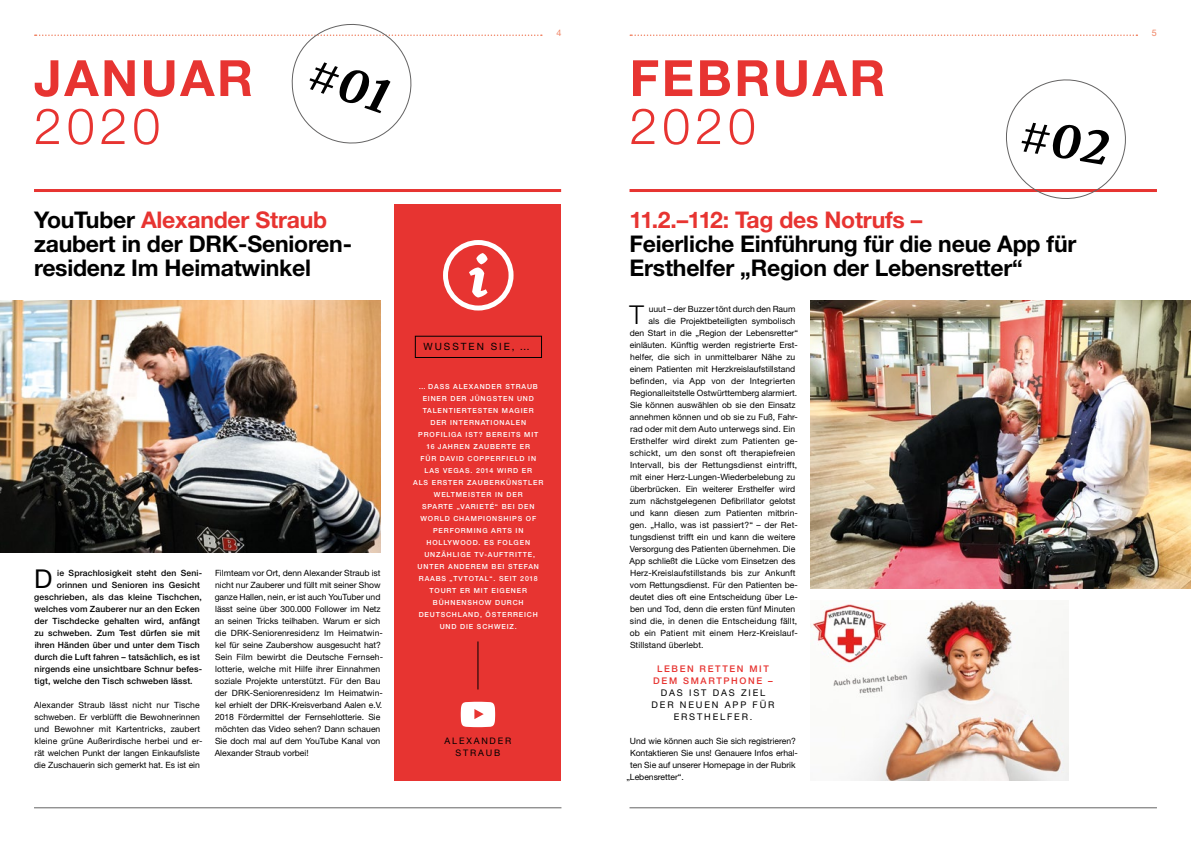
<style>
.page{position:relative;width:1191px;height:842px;background:#fff}
.page>*{position:absolute;margin:0;border:0;box-sizing:border-box;transform-origin:0 0}
.t1{font:700 50px "Helvetica Neue";letter-spacing:.05em;color:#e73431}
.t2{font:300 50px "Helvetica Neue";letter-spacing:.1em;color:#e73431}
.t3{font:26px "Helvetica Neue LT Pro";color:#000}
.t4{font:300 26px "Helvetica Neue LT Pro";color:#000}
.t5{font:700 23px/24px "Helvetica Neue LT Pro";letter-spacing:-.01em;color:#000}
.t6{font:700 23px "Helvetica Neue LT Pro";letter-spacing:-.01em;color:#e73431}
.t7{font:10px "Helvetica Neue LT Pro";letter-spacing:.2em;color:#000}
.t8{font:9.2px/12px "Helvetica Neue LT Pro";letter-spacing:.2em;color:#000;text-align:center}
.t9{font:500 9.2px/12px "Helvetica Neue LT Pro";letter-spacing:.18em;color:#e73431;text-align:center}
.t10{font:9px/12px "Helvetica Neue LT Pro";letter-spacing:.2em;color:#000;text-align:center}
.t11{font:9px "Helvetica Neue LT Pro";color:#f08262}
.t12{font:8.6px/12px "Helvetica Neue LT Pro";color:#000}
.t13{font:500 8.6px "Helvetica Neue LT Pro";letter-spacing:.015em;color:#000}
.t14{font:8.6px "Helvetica Neue LT Pro";letter-spacing:.02em;color:#000}
.t15{font:500 7px/12px "Helvetica Neue LT Pro";letter-spacing:.12em;color:#fff;text-align:center}
.s1{color:#e73431}
</style>
<div class="page">
<hr style="left:34px;top:808px;width:527px;height:1px;background:#646363">
<hr style="left:629px;top:808px;width:528px;height:1px;background:#646363">
<svg style="left:630px;top:35px;width:507px;height:1px"></svg>
<img style="left:0;top:300px;width:381px;height:252px">
<div style="left:395px;top:204px;width:166px;height:576px;background:#e73431"></div>
<div style="left:443px;top:240px;width:70px;height:70px;border:5px solid #fff;border-radius:50%"></div>
<svg style="left:469px;top:253px;width:18px;height:44px"></svg>
<div style="left:415px;top:336px;width:127px;height:22px;border:1px solid #000"></div>
<hr style="left:34px;top:189px;width:527px;height:3px;background:#e73431">
<hr style="left:629px;top:189px;width:528px;height:3px;background:#e73431">
<svg style="left:461px;top:702px;width:34px;height:25px"></svg>
<hr style="left:478px;top:641px;width:1px;height:48px;background:#000">
<img style="left:810px;top:300px;width:381px;height:288px">
<img style="left:810px;top:600px;width:258px;height:180px">
<svg style="left:35px;top:24px;width:507px;height:120px"></svg>
<svg style="left:1006px;top:79px;width:120px;height:120px"></svg>
<h1 class="t1" style="left:34px;top:39px;width:220px">JANUAR</h1>
<h1 class="t2" style="left:34px;top:86px;width:128px">2020</h1>
<h3 class="t5" style="left:34px;top:207px;width:319px">YouTuber <span class="s1">Alexander Straub </span>zaubert in der DRK-Senioren&shy;residenz Im Heimatwinkel</h3>
<h2 class="t3" style="left:34px;top:563px;width:20px">D</h2>
<p class="t12" style="left:215px;top:567px;width:170px">Filmteam vor Ort, denn Alexander Straub ist nicht nur Zauberer und füllt mit seiner Show ganze Hallen, nein, er ist auch YouTuber und lässt seine über 300.000 Follower im Netz an seinen Tricks teilhaben. Warum er sich die DRK-Seniorenresidenz Im Heimatwin&shy;kel für seine Zaubershow ausgesucht hat?<br>Sein Film bewirbt die Deutsche Fernseh&shy;lotterie, welche mit Hilfe ihrer Einnahmen soziale Projekte unterstützt. Für den Bau der DRK-Seniorenresidenz Im Heimatwin&shy;kel erhielt der DRK-Kreisverband Aalen e.V.<br>2018 Fördermittel der Fernsehlotterie. Sie möchten das Video sehen? Dann schauen Sie doch mal auf dem YouTube Kanal von Alexander Straub vorbei!</p>
<p class="t13" style="left:57px;top:568px;width:146px">ie Sprachlosigkeit steht den Seni-</p>
<p class="t13" style="left:57px;top:580px;width:145px">orinnen und Senioren ins Gesicht</p>
<p class="t13" style="left:34px;top:592px;width:169px">geschrieben, als das kleine Tischchen,</p>
<p class="t13" style="left:34px;top:604px;width:167px">welches vom Zauberer nur an den Ecken</p>
<p class="t13" style="left:34px;top:616px;width:167px">der Tischdecke gehalten wird, anfängt</p>
<p class="t13" style="left:34px;top:628px;width:167px">zu schweben. Zum Test dürfen sie mit</p>
<p class="t13" style="left:35px;top:640px;width:167px">ihren Händen über und unter dem Tisch</p>
<p class="t13" style="left:34px;top:652px;width:167px">durch die Luft fahren – tatsächlich, es ist</p>
<p class="t13" style="left:35px;top:664px;width:169px">nirgends eine unsichtbare Schnur befes-</p>
<p class="t13" style="left:35px;top:676px;width:160px">tigt, welche den Tisch schweben lässt.</p>
<p class="t12" style="left:34px;top:699px;width:170px">Alexander Straub lässt nicht nur Tische schweben. Er verblüfft die Bewohnerinnen und Bewohner mit Kartentricks, zaubert kleine grüne Außerirdische herbei und er&shy;rät welchen Punkt der langen Einkaufsliste die Zuschauerin sich gemerkt hat. Es ist ein</p>
<p class="t11" style="left:556px;top:27px;width:7px">4</p>
<p class="t11" style="left:1152px;top:27px;width:7px">5</p>
<h1 class="t1" style="left:629px;top:39px;width:257px">FEBRUAR</h1>
<h1 class="t2" style="left:629px;top:86px;width:128px">2020</h1>
<p class="t7" style="left:423px;top:340px;width:108px">WUSSTEN SIE, …</p>
<p class="t15" style="left:413px;top:380px;width:131px">… DASS ALEXANDER STRAUB<br>EINER DER JÜNGSTEN UND<br>TALENTIERTESTEN MAGIER<br>DER INTERNATIONALEN<br>PROFILIGA IST? BEREITS MIT<br>16 JAHREN ZAUBERTE ER<br>FÜR DAVID COPPERFIELD IN<br>LAS VEGAS. 2014 WIRD ER<br>ALS ERSTER ZAUBERKÜNSTLER<br>WELTMEISTER IN DER<br>SPARTE „VARIETÉ“ BEI DEN<br>WORLD CHAMPIONSHIPS OF<br>PERFORMING ARTS IN<br>HOLLYWOOD. ES FOLGEN<br>UNZÄHLIGE TV-AUFTRITTE,<br>UNTER ANDEREM BEI STEFAN<br>RAABS „TVTOTAL“. SEIT 2018<br>TOURT ER MIT EIGENER<br>BÜHNENSHOW DURCH<br>DEUTSCHLAND, ÖSTERREICH<br>UND DIE SCHWEIZ.</p>
<p class="t10" style="left:444px;top:735px;width:68px">ALEXANDER<br>STRAUB</p>
<h3 class="t6" style="left:629px;top:206px;width:294px">11.2.–112: Tag des Notrufs –</h3>
<h3 class="t5" style="left:629px;top:231px;width:448px">Feierliche Einführung für die neue App für<br>Ersthelfer „Region der Lebensretter“</h3>
<h2 class="t4" style="left:629px;top:299px;width:16px">T</h2>
<p class="t12" style="left:649px;top:303px;width:148px">uuut – der Buzzer tönt durch den Raum</p>
<p class="t12" style="left:648px;top:315px;width:148px">als die Projektbeteiligten symbolisch</p>
<p class="t12" style="left:629px;top:327px;width:170px">den Start in die „Region der Lebensretter“</p>
<p class="t12" style="left:629px;top:339px;width:170px">einläuten. Künftig werden registrierte Erst-</p>
<p class="t12" style="left:630px;top:351px;width:167px">helfer, die sich in unmittelbarer Nähe zu</p>
<p class="t12" style="left:629px;top:363px;width:167px">einem Patienten mit Herzkreislaufstillstand</p>
<p class="t14" style="left:630px;top:376px;width:167px">befinden, via App von der Integrierten</p>
<p class="t12" style="left:630px;top:387px;width:169px">Regionalleitstelle Ostwürttemberg alarmiert.</p>
<p class="t12" style="left:630px;top:399px;width:167px">Sie können auswählen ob sie den Einsatz</p>
<p class="t12" style="left:630px;top:411px;width:170px">annehmen können und ob sie zu Fuß, Fahr-</p>
<p class="t12" style="left:630px;top:423px;width:167px">rad oder mit dem Auto unterwegs sind. Ein</p>
<p class="t14" style="left:630px;top:436px;width:169px">Ersthelfer wird direkt zum Patienten ge-</p>
<p class="t14" style="left:630px;top:448px;width:167px">schickt, um den sonst oft therapiefreien</p>
<p class="t14" style="left:630px;top:460px;width:169px">Intervall, bis der Rettungsdienst eintrifft,</p>
<p class="t12" style="left:630px;top:471px;width:167px">mit einer Herz-Lungen-Wiederbelebung zu</p>
<p class="t12" style="left:630px;top:483px;width:167px">überbrücken. Ein weiterer Ersthelfer wird</p>
<p class="t12" style="left:629px;top:495px;width:167px">zum nächstgelegenen Defibrillator gelotst</p>
<p class="t12" style="left:630px;top:507px;width:169px">und kann diesen zum Patienten mitbrin-</p>
<p class="t14" style="left:629px;top:520px;width:170px">gen. „Hallo, was ist passiert?“ – der Ret-</p>
<p class="t12" style="left:630px;top:531px;width:167px">tungsdienst trifft ein und kann die weitere</p>
<p class="t12" style="left:630px;top:543px;width:167px">Versorgung des Patienten übernehmen. Die</p>
<p class="t12" style="left:629px;top:555px;width:167px">App schließt die Lücke vom Einsetzen des</p>
<p class="t12" style="left:630px;top:567px;width:167px">Herz-Kreislaufstillstands bis zur Ankunft</p>
<p class="t12" style="left:630px;top:579px;width:169px">vom Rettungsdienst. Für den Patienten be-</p>
<p class="t12" style="left:629px;top:591px;width:170px">deutet dies oft eine Entscheidung über Le-</p>
<p class="t12" style="left:630px;top:603px;width:167px">ben und Tod, denn die ersten fünf Minuten</p>
<p class="t14" style="left:630px;top:616px;width:169px">sind die, in denen die Entscheidung fällt,</p>
<p class="t14" style="left:629px;top:628px;width:170px">ob ein Patient mit einem Herz-Kreislauf-</p>
<p class="t12" style="left:630px;top:639px;width:75px">Stillstand überlebt.</p>
<p class="t9" style="left:653px;top:663px;width:121px">LEBEN RETTEN MIT<br>DEM SMARTPHONE –</p>
<p class="t8" style="left:651px;top:687px;width:124px">DAS IST DAS ZIEL<br>DER NEUEN APP FÜR<br>ERSTHELFER.</p>
<p class="t12" style="left:630px;top:735px;width:167px">Und wie können auch Sie sich registrieren?</p>
<p class="t12" style="left:630px;top:747px;width:169px">Kontaktieren Sie uns! Genauere Infos erhal-</p>
<p class="t12" style="left:630px;top:759px;width:167px">ten Sie auf unserer Homepage in der Rubrik</p>
<p class="t12" style="left:626px;top:771px;width:59px">„Lebensretter“.</p>
</div>
